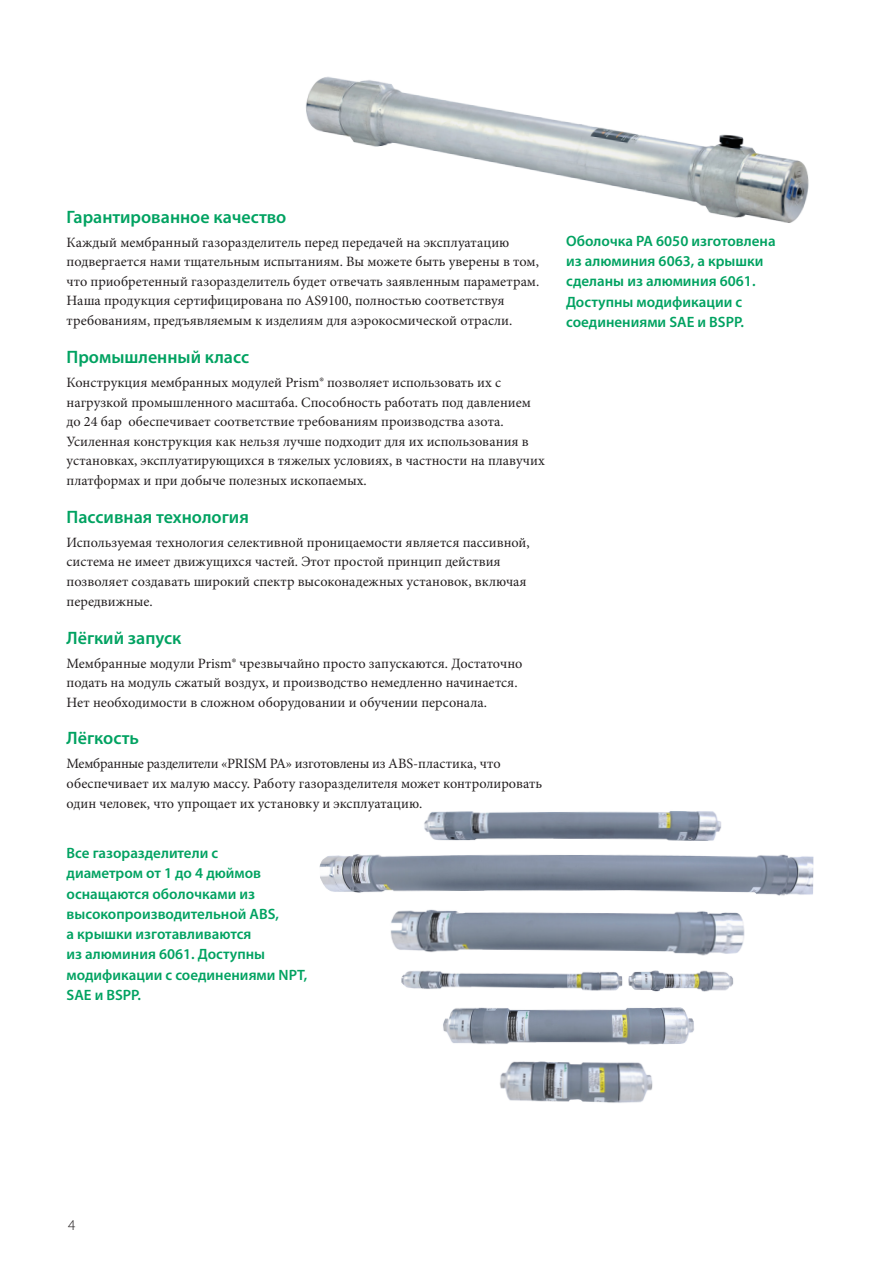
<style>
.page{position:relative;width:893px;height:1263px;background:#fff}
.page>*{position:absolute;margin:0;border:0;box-sizing:border-box;transform-origin:0 0}
.Subhead_level_2{font:600 18px "Myriad Pro";color:#00a261}
.t1{font:600 15px/20.2px "Myriad Pro";color:#00a261}
.t2{font:300 15px "Myriad Pro";color:#231f20}
.Body_copy{font:14.25px/19.6px "Minion Pro";color:#231f20}
</style>
<div class="page">
<img style="left:319px;top:811px;width:495px;height:292px">
<img style="left:306px;top:76px;width:503px;height:147px">
<p class="Subhead_level_2" style="left:67px;top:205px;width:221px">Гарантированное качество</p>
<p class="Body_copy" style="left:67px;top:232px;width:474px">Каждый мембранный газоразделитель перед передачей на эксплуатацию подвергается нами тщательным испытаниям. Вы можете быть уверены в том, что приобретенный газоразделитель будет отвечать заявленным параметрам.<br>Наша продукция сертифицирована по AS9100, полностью соответствуя требованиям, предъявляемым к изделиям для аэрокосмической отрасли.</p>
<p class="Subhead_level_2" style="left:67px;top:345px;width:184px">Промышленный класс</p>
<p class="Body_copy" style="left:67px;top:373px;width:480px">Конструкция мембранных модулей Prism® позволяет использовать их с нагрузкой промышленного масштаба. Способность работать под давлением до 24 бар обеспечивает соответствие требованиям производства азота.<br>Усиленная конструкция как нельзя лучше подходит для их использования в установках, эксплуатирующихся в тяжелых условиях, в частности на плавучих платформах и при добыче полезных ископаемых.</p>
<p class="Subhead_level_2" style="left:67px;top:505px;width:184px">Пассивная технология</p>
<p class="Body_copy" style="left:67px;top:532px;width:465px">Используемая технология селективной проницаемости является пассивной, система не имеет движущихся частей. Этот простой принцип действия позволяет создавать широкий спектр высоконадежных установок, включая передвижные.</p>
<p class="Subhead_level_2" style="left:67px;top:626px;width:116px">Лёгкий запуск</p>
<p class="Body_copy" style="left:67px;top:653px;width:457px">Мембранные модули Prism® чрезвычайно просто запускаются. Достаточно подать на модуль сжатый воздух, и производство немедленно начинается.<br>Нет необходимости в сложном оборудовании и обучении персонала.</p>
<p class="Subhead_level_2" style="left:67px;top:726px;width:74px">Лёгкость</p>
<p class="Body_copy" style="left:67px;top:754px;width:477px">Мембранные разделители «PRISM PA» изготовлены из ABS-пластика, что обеспечивает их малую массу. Работу газоразделителя может контролировать один человек, что упрощает их установку и эксплуатацию.</p>
<p class="t1" style="left:67px;top:842px;width:242px">Все газоразделители с<br>диаметром от 1 до 4 дюймов оснащаются оболочками из высокопроизводительной ABS,<br>а крышки изготавливаются<br>из алюминия 6061. Доступны модификации с соединениями NPT,<br>SAE и BSPP.</p>
<p class="t1" style="left:566px;top:230px;width:211px">Оболочка PA 6050 изготовлена из алюминия 6063, а крышки сделаны из алюминия 6061.<br>Доступны модификации с соединениями SAE и BSPP.</p>
<p class="t2" style="left:68px;top:1215px;width:9px">4</p>
</div>
